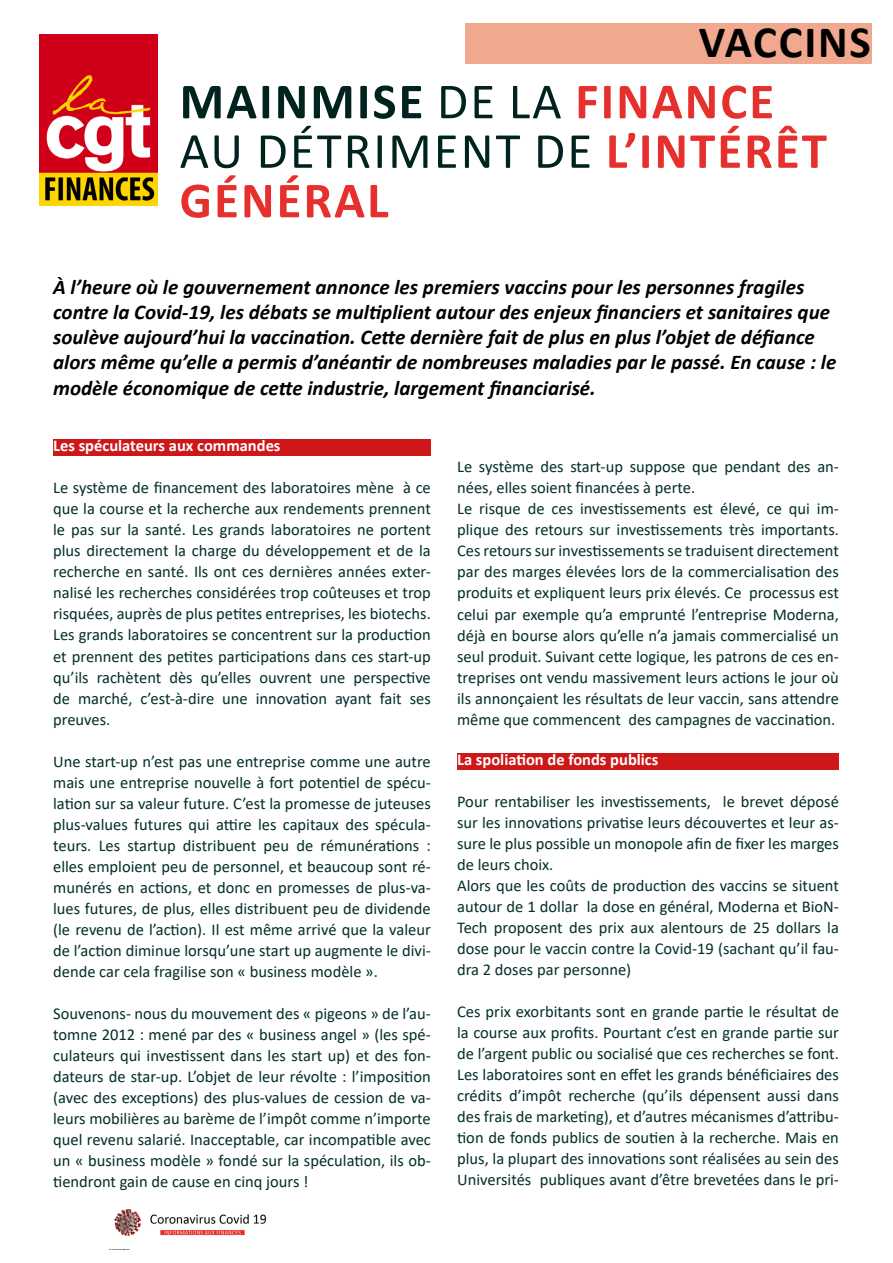
<style>
.page{position:relative;width:893px;height:1263px;background:#fff}
.page>*{position:absolute;margin:0;border:0;box-sizing:border-box;transform-origin:0 0}
.t1{font:700 51px/49.5px "Calibri";letter-spacing:.04em;color:#e6302d}
.t2{font:700 45px "Calibri";letter-spacing:.04em;color:#000}
.t3{font:italic 700 21px/25.2px "Calibri";color:#000}
.t4{font:16.5px/21px "Calibri";color:#032e2b;text-align:justify}
.t5{font:700 16.5px "Calibri";color:#fff}
.s1{color:#01231f}
.s2{font-weight:400;color:#01231f}
</style>
<div class="page">
<div style="left:53px;top:439px;width:378px;height:17px;background:#cd1719"></div>
<div style="left:457px;top:753px;width:382px;height:16px;background:#cd1719"></div>
<img style="left:109px;top:1209px;width:157px;height:41px">
<img style="left:39px;top:34px;width:119px;height:171px">
<div style="left:466px;top:23px;width:406px;height:41px;background:#f0a98f"></div>
<h2 class="t2" style="left:699px;top:10px;width:174px">VACCINS</h2>
<h1 class="t1" style="left:180px;top:76px;width:649px"><span class="s1">MAINMISE</span> <span class="s2">DE LA</span> FINANCE<br><span class="s2">AU DÉTRIMENT DE</span> L’INTÉRÊT<br>GÉNÉRAL</h1>
<p class="t3" style="left:53px;top:273px;width:785px">À l’heure où le gouvernement annonce les premiers vaccins pour les personnes fragiles contre la Covid-19, les débats se multiplient autour des enjeux financiers et sanitaires que soulève aujourd’hui la vaccination. Cette dernière fait de plus en plus l’objet de défiance alors même qu’elle a permis d’anéantir de nombreuses maladies par le passé. En cause : le modèle économique de cette industrie, largement financiarisé.</p>
<p class="t5" style="left:53px;top:434px;width:229px">Les spéculateurs aux commandes</p>
<p class="t4" style="left:53px;top:477px;width:379px">Le système de financement des laboratoires mène à ce que la course et la recherche aux rendements prennent le pas sur la santé. Les grands laboratoires ne portent plus directement la charge du développement et de la recherche en santé. Ils ont ces dernières années exter&shy;nalisé les recherches considérées trop coûteuses et trop risquées, auprès de plus petites entreprises, les biotechs.<br>Les grands laboratoires se concentrent sur la production et prennent des petites participations dans ces start-up qu’ils rachètent dès qu’elles ouvrent une perspective de marché, c’est-à-dire une innovation ayant fait ses preuves.</p>
<p class="t4" style="left:53px;top:750px;width:379px">Une start-up n’est pas une entreprise comme une autre mais une entreprise nouvelle à fort potentiel de spécu&shy;lation sur sa valeur future. C’est la promesse de juteuses plus-values futures qui attire les capitaux des spécula&shy;teurs. Les startup distribuent peu de rémunérations : elles emploient peu de personnel, et beaucoup sont ré&shy;munérés en actions, et donc en promesses de plus-va&shy;lues futures, de plus, elles distribuent peu de dividende (le revenu de l’action). Il est même arrivé que la valeur de l’action diminue lorsqu’une start up augmente le divi&shy;dende car cela fragilise son « business modèle ».</p>
<p class="t4" style="left:53px;top:1002px;width:379px">Souvenons- nous du mouvement des « pigeons » de l’au&shy;tomne 2012 : mené par des « business angel » (les spé&shy;culateurs qui investissent dans les start up) et des fon&shy;dateurs de star-up. L’objet de leur révolte : l’imposition (avec des exceptions) des plus-values de cession de va&shy;leurs mobilières au barème de l’impôt comme n’importe quel revenu salarié. Inacceptable, car incompatible avec un « business modèle » fondé sur la spéculation, ils ob&shy;tiendront gain de cause en cinq jours !</p>
<p class="t4" style="left:457px;top:456px;width:383px;text-align:left">Le système des start-up suppose que pendant des an&shy;nées, elles soient financées à perte.<br>Le risque de ces investissements est élevé, ce qui im&shy;plique des retours sur investissements très importants.<br>Ces retours sur investissements se traduisent directement par des marges élevées lors de la commercialisation des produits et expliquent leurs prix élevés. Ce processus est celui par exemple qu’a emprunté l’entreprise Moderna, déjà en bourse alors qu’elle n’a jamais commercialisé un seul produit. Suivant cette logique, les patrons de ces en&shy;treprises ont vendu massivement leurs actions le jour où ils annonçaient les résultats de leur vaccin, sans attendre même que commencent des campagnes de vaccination.</p>
<p class="t5" style="left:457px;top:748px;width:203px">La spoliation de fonds publics</p>
<p class="t4" style="left:457px;top:791px;width:383px;text-align:left">Pour rentabiliser les investissements, le brevet déposé sur les innovations privatise leurs découvertes et leur as&shy;sure le plus possible un monopole afin de fixer les marges de leurs choix.<br>Alors que les coûts de production des vaccins se situent autour de 1 dollar la dose en général, Moderna et BioN-Tech proposent des prix aux alentours de 25 dollars la dose pour le vaccin contre la Covid-19 (sachant qu’il fau&shy;dra 2 doses par personne)</p>
<p class="t4" style="left:457px;top:1001px;width:383px">Ces prix exorbitants sont en grande partie le résultat de la course aux profits. Pourtant c’est en grande partie sur de l’argent public ou socialisé que ces recherches se font.<br>Les laboratoires sont en effet les grands bénéficiaires des crédits d’impôt recherche (qu’ils dépensent aussi dans des frais de marketing), et d’autres mécanismes d’attribu&shy;tion de fonds publics de soutien à la recherche. Mais en plus, la plupart des innovations sont réalisées au sein des Universités publiques avant d’être brevetées dans le pri-</p>
</div>
